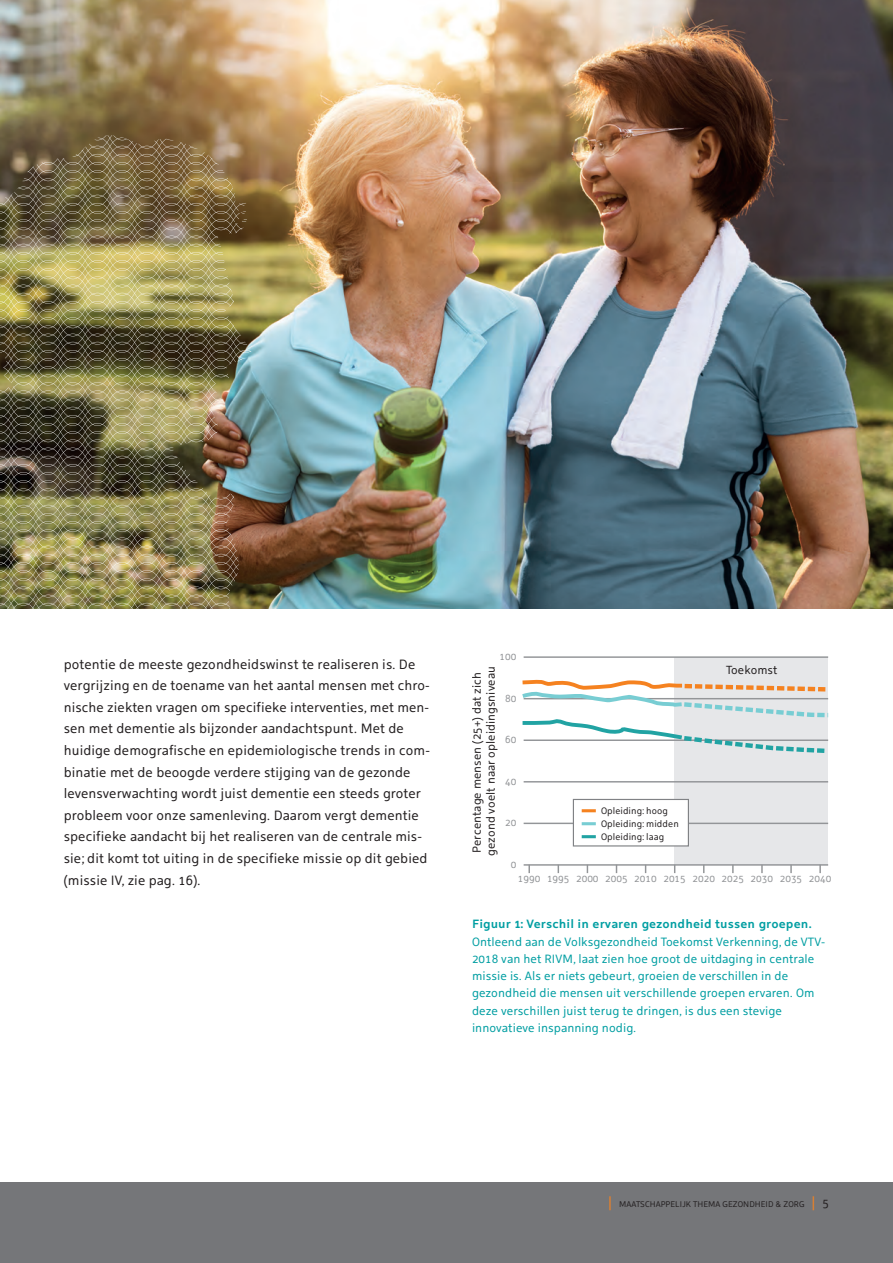
<style>
.page{position:relative;width:893px;height:1263px;background:#fff}
.page>*{position:absolute;margin:0;border:0;box-sizing:border-box;transform-origin:0 0}
.t1{font:13.5px/21.6px "Holland Sans";color:#231f20}
.t2{font:12px/17.2px "Holland Sans";color:#009ea2}
.t3{font:11.7px/14.1px "Holland Sans";color:#231f20}
.t4{font:10.2px "Holland Sans";color:#939598}
.t5{font:9.3px/12.9px "Holland Sans";color:#231f20}
.t6{font:8.25px "Holland Sans";color:#231f20}
.s1{font-weight:700}
.s2{font-size:14.25px;color:#f58220}
.s3{font-size:12px}
</style>
<div class="page">
<img style="left:0;top:0;width:893px;height:608px">
<img style="left:0;top:133px;width:253px;height:476px">
<div style="left:0;top:1182px;width:893px;height:81px;background:#757679"></div>
<div style="left:675px;top:657px;width:153px;height:208px;background:#e6e7e9"></div>
<hr style="left:524px;top:656px;width:304px;height:2px;background:#939598">
<hr style="left:524px;top:781px;width:304px;height:1px;background:#939598">
<hr style="left:524px;top:823px;width:304px;height:1px;background:#939598">
<hr style="left:524px;top:864px;width:304px;height:2px;background:#939598">
<svg style="left:528px;top:865px;width:2px;height:8px"></svg>
<svg style="left:732px;top:865px;width:2px;height:8px"></svg>
<svg style="left:761px;top:866px;width:2px;height:7px"></svg>
<svg style="left:790px;top:865px;width:2px;height:8px"></svg>
<svg style="left:819px;top:865px;width:2px;height:8px"></svg>
<svg style="left:522px;top:678px;width:307px;height:77px"></svg>
<div style="left:573px;top:799px;width:116px;height:47px;background:#fff;border:1px solid #808285"></div>
<hr style="left:582px;top:809px;width:14px;height:3px;background:#f58220">
<hr style="left:582px;top:822px;width:14px;height:3px;background:#78cdd3">
<hr style="left:582px;top:835px;width:14px;height:3px;background:#21a3a3">
<p class="t1" style="left:64px;top:654px;width:368px">potentie de meeste gezondheidswinst te realiseren is. De vergrijzing en de toename van het aantal mensen met chro&shy;nische ziekten vragen om specifieke interventies, met men&shy;sen met dementie als bijzonder aandachtspunt. Met de huidige demografische en epidemiologische trends in com&shy;binatie met de beoogde verdere stijging van de gezonde levensverwachting wordt juist dementie een steeds groter probleem voor onze samenleving. Daarom vergt dementie specifieke aandacht bij het realiseren van de centrale mis&shy;sie; dit komt tot uiting in de specifieke missie op dit gebied (missie IV, zie pag. 16).</p>
<p class="t4" style="left:500px;top:653px;width:18px">100</p>
<p class="t3" style="left:471px;top:856px;width:191px;rotate:-90deg">Percentage mensen (25+) dat zich gezond voelt naar opleidingsniveau</p>
<p class="t3" style="left:726px;top:663px;width:53px">Toekomst</p>
<p class="t4" style="left:505px;top:694px;width:13px">80</p>
<p class="t4" style="left:505px;top:736px;width:13px">60</p>
<p class="t4" style="left:505px;top:777px;width:13px">40</p>
<p class="t4" style="left:505px;top:819px;width:13px">20</p>
<p class="t5" style="left:601px;top:805px;width:79px">Opleiding: hoog<br>Opleiding: midden<br>Opleiding: laag</p>
<p class="t4" style="left:511px;top:860px;width:7px">0</p>
<p class="t4" style="left:518px;top:874px;width:24px">1990</p>
<p class="t4" style="left:547px;top:874px;width:286px">1995 2000 2005 2010 2015 2020 2025 2030 2035 2040</p>
<p class="t2" style="left:472px;top:917px;width:355px"><span class="s1">Figuur 1: Verschil in ervaren gezondheid tussen groepen.<br></span>Ontleend aan de Volksgezondheid Toekomst Verkenning, de VTV-2018 van het RIVM, laat zien hoe groot de uitdaging in centrale missie is. Als er niets gebeurt, groeien de verschillen in de gezondheid die mensen uit verschillende groepen ervaren. Om deze verschillen juist terug te dringen, is dus een stevige innovatieve inspanning nodig.</p>
<p class="t6" style="left:608px;top:1201px;width:222px"><span class="s2">|</span> MAATSCHAPPELIJK THEMA GEZONDHEID &amp; ZORG <span class="s2">|</span> <span class="s3">5</span></p>
</div>
